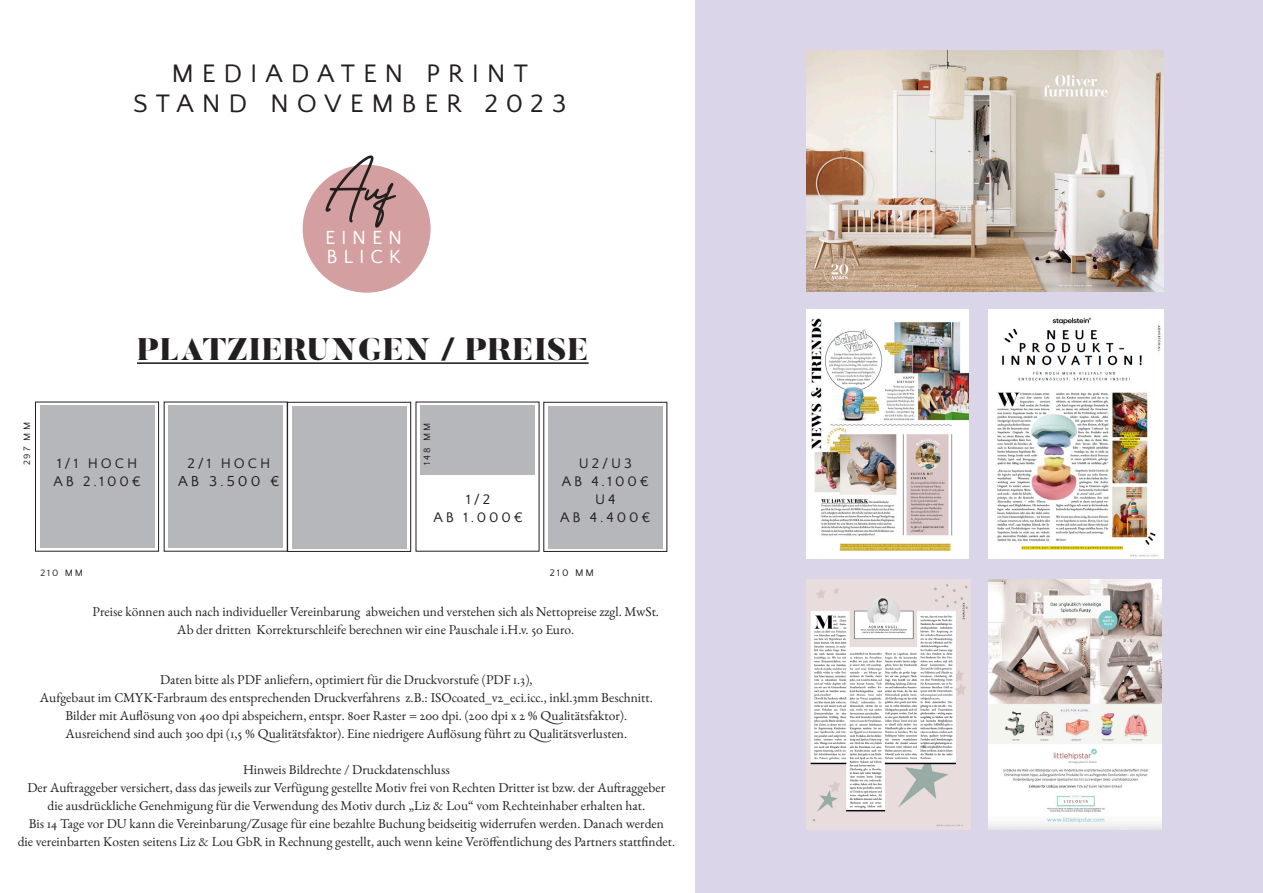
<style>
.page{position:relative;width:1263px;height:893px;background:#fff}
.page>*{position:absolute;margin:0;border:0;box-sizing:border-box;transform-origin:0 0}
.Subheader_2_-_Left{font:53.4px "Midlestone Signature";color:#231f20}
.t1{font:900 31.05px "Butler";letter-spacing:.02em;color:#231f20}
.Subheader_2_-_Left-2{font:26.4px/30px "Quattrocento Sans";letter-spacing:.29em;color:#231f20;text-align:center}
.Subheader_2_-_Left-3{font:19.95px "Quattrocento Sans";letter-spacing:.29em;color:#fff}
.t2{font:15.15px "Quattrocento Sans";color:#231f20}
.t3{font:14.55px "Quattrocento Sans";letter-spacing:.2em;color:#231f20}
.t4{font:13.5px/18px "EB Garamond 12";color:#231f20;text-align:center}
.t5{font:10.05px "Quattrocento Sans";color:#231f20}
.t6{font:9.75px "Quattrocento Sans";letter-spacing:.2em;color:#231f20}
</style>
<div class="page">
<div style="left:695px;top:0;width:568px;height:893px;background:#dbd5e9"></div>
<img style="left:807px;top:51px;width:356px;height:241px">
<img style="left:988px;top:309px;width:175px;height:250px">
<img style="left:988px;top:580px;width:174px;height:249px">
<img style="left:807px;top:309px;width:161px;height:249px">
<img style="left:807px;top:579px;width:163px;height:250px">
<hr style="left:137px;top:362px;width:452px;height:2px;background:#231f20">
<div style="left:169px;top:405px;width:114px;height:143px;background:#b6b7bb"></div>
<div style="left:35px;top:402px;width:124px;height:149px;border:1px solid #231f20"></div>
<div style="left:40px;top:405px;width:114px;height:143px;background:#b6b7bb"></div>
<div style="left:544px;top:402px;width:123px;height:150px;border:1px solid #231f20"></div>
<div style="left:421px;top:405px;width:114px;height:70px;background:#b6b7bb"></div>
<div style="left:548px;top:406px;width:114px;height:142px;background:#b6b7bb"></div>
<div style="left:287px;top:402px;width:124px;height:150px;border:1px solid #231f20"></div>
<div style="left:292px;top:406px;width:114px;height:142px;background:#b6b7bb"></div>
<div style="left:303px;top:165px;width:128px;height:128px;background:#d49fa0;border-radius:50%"></div>
<p class="Subheader_2_-_Left-2" style="left:133px;top:59px;width:435px">MEDIADATEN PRINT<br>STAND NOVEMBER 2023</p>
<p class="Subheader_2_-_Left" style="left:331px;top:151px;width:66px">Auf</p>
<p class="Subheader_2_-_Left-3" style="left:325px;top:227px;width:79px">EINEN</p>
<p class="Subheader_2_-_Left-3" style="left:326px;top:246px;width:76px">BLICK</p>
<p class="t1" style="left:137px;top:330px;width:453px">PLATZIERUNGEN / PREISE</p>
<p class="t6" style="left:22px;top:465px;width:45px;rotate:-90deg">297 MM</p>
<p class="t3" style="left:57px;top:456px;width:82px">1/1 HOCH</p>
<p class="t3" style="left:54px;top:474px;width:89px">AB 2.100€</p>
<p class="t3" style="left:187px;top:456px;width:84px">2/1 HOCH</p>
<p class="t2" style="left:178px;top:473px;width:103px">AB 3.500 €</p>
<p class="t6" style="left:422px;top:465px;width:43px;rotate:-90deg">148 MM</p>
<p class="t3" style="left:466px;top:492px;width:26px">1/2</p>
<p class="t3" style="left:434px;top:510px;width:91px">AB 1.000€</p>
<p class="t3" style="left:579px;top:456px;width:55px">U2/U3</p>
<p class="t3" style="left:562px;top:474px;width:89px">AB 4.100€</p>
<p class="t3" style="left:595px;top:492px;width:22px">U4</p>
<p class="t3" style="left:560px;top:510px;width:92px">AB 4.400€</p>
<p class="t6" style="left:40px;top:568px;width:44px">210 MM</p>
<p class="t5" style="left:550px;top:567px;width:46px">210 MM</p>
<p class="t4" style="left:93px;top:602px;width:568px">Preise können auch nach individueller Vereinbarung abweichen und verstehen sich als Nettopreise zzgl. MwSt.<br>Ab der dritten Korrekturschleife berechnen wir eine Pauschale i.H.v. 50 Euro.</p>
<p class="t4" style="left:40px;top:671px;width:614px">Daten bitte als PDF anliefern, optimiert für die Druckvorstufe (PDF 1.3),<br>Aufgebaut im CMYK-Farbraum des entsprechenden Druckverfahrens z.B.: ISOcoated_v2_eci.icc., inkl.3mm Beschnitt.<br>Bilder mit Auflösung von 400 dpi abspeichern, entspr. 80er Raster = 200 dpi. (200 dpi x 2 % Qualitätsfaktor).<br>Ausreichend sind auch 300 dpi (1,5 % Qualitätsfaktor). Eine niedrigere Auflösung führt zu Qualitätsverlusten.</p>
<p class="t4" style="left:28px;top:761px;width:639px">Hinweis Bildrechte / Druckdatenschluss<br>Der Auftraggeber versichert, dass das jeweils zur Verfügung gestellte Motiv frei von Rechten Dritter ist bzw. der Auftraggeber die ausdrückliche Genehmigung für die Verwendung des Motiv durch „Liz &amp; Lou“ vom Rechteinhaber erhalten hat.</p>
<p class="t4" style="left:18px;top:815px;width:659px">Bis 14 Tage vor DU kann die Vereinbarung/Zusage für eine bezahlte Buchung beidseitig widerrufen werden. Danach werden<br>die vereinbarten Kosten seitens Liz &amp; Lou GbR in Rechnung gestellt, auch wenn keine Veröffentlichung des Partners stattfindet.</p>
</div>
